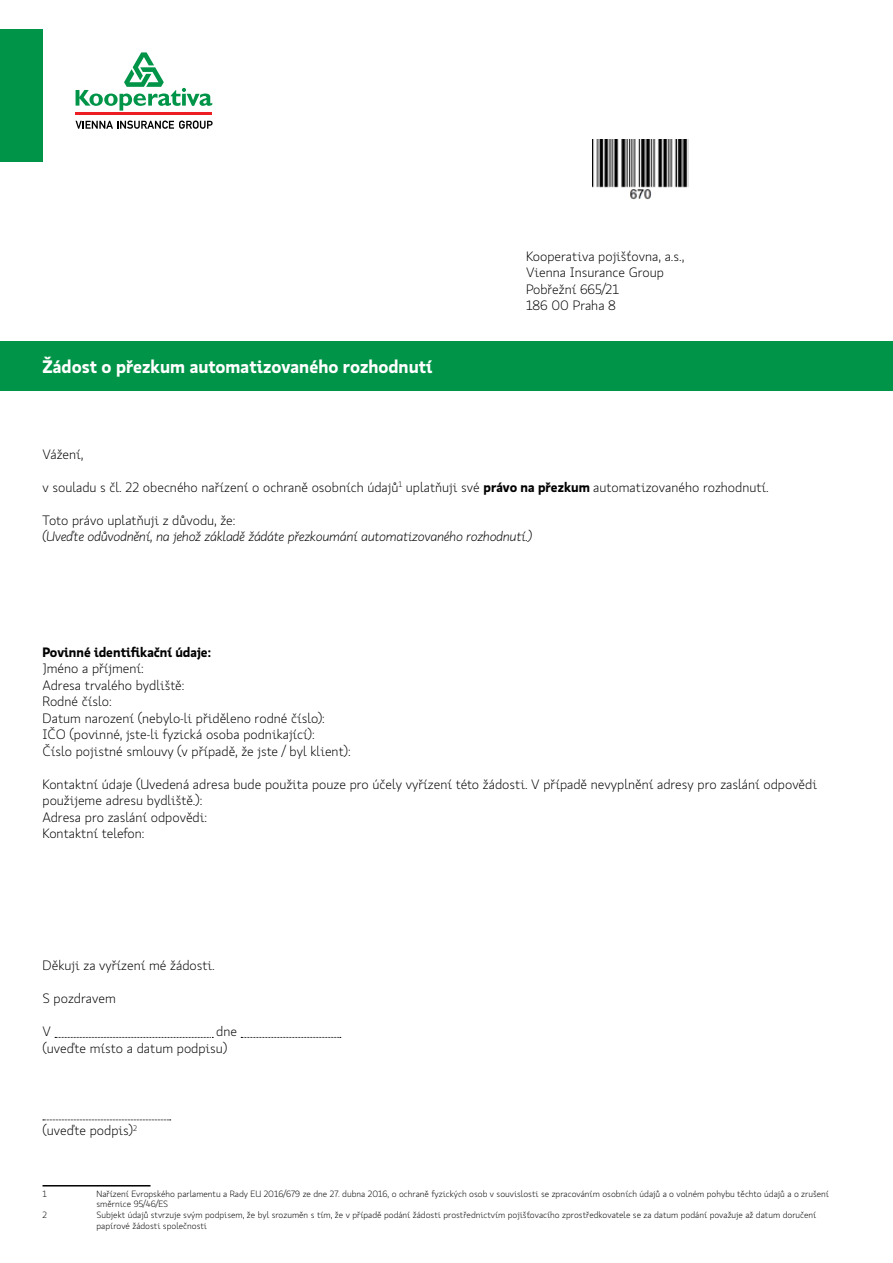
<style>
.page{position:relative;width:893px;height:1263px;background:#fff}
.page>*{position:absolute;margin:0;border:0;box-sizing:border-box;transform-origin:0 0}
.t1{font:700 18px "Koop Pro";color:#fff}
.t2{font:300 13.5px/16.5px "Koop Pro";color:#000}
.t3{font:italic 300 13.5px "Koop Pro";color:#000}
.t4{font:700 13.5px "Koop Pro";color:#000}
.t5{font:300 9px/10.8px "Koop Pro";color:#000}
.s1{font-weight:700}
</style>
<div class="page">
<div style="left:0;top:30px;width:43px;height:132px;background:#009448"></div>
<div style="left:0;top:342px;width:893px;height:49px;background:#009448"></div>
<svg style="left:55px;top:1037px;width:158px;height:1px"></svg>
<svg style="left:241px;top:1037px;width:100px;height:1px"></svg>
<svg style="left:43px;top:1119px;width:128px;height:1px"></svg>
<hr style="left:43px;top:1185px;width:108px;height:1px;background:#000">
<hr style="left:76px;top:113px;width:136px;height:2px;background:#ed1d24">
<svg style="left:76px;top:52px;width:136px;height:59px"></svg>
<svg style="left:75px;top:120px;width:138px;height:9px"></svg>
<img style="left:593px;top:139px;width:96px;height:61px">
<h1 class="t1" style="left:43px;top:354px;width:391px">Žádost o přezkum automatizovaného rozhodnutí</h1>
<p class="t2" style="left:526px;top:248px;width:160px">Kooperativa pojišťovna, a.s.,<br>Vienna Insurance Group<br>Pobřežní 665/21<br>186 00 Praha 8</p>
<p class="t2" style="left:43px;top:446px;width:42px">Vážení,</p>
<p class="t2" style="left:43px;top:479px;width:728px">v souladu s čl. 22 obecného nařízení o ochraně osobních údajů<sup>1</sup> uplatňuji své <span class="s1">právo na přezkum</span> automatizovaného rozhodnutí.</p>
<p class="t2" style="left:43px;top:512px;width:195px">Toto právo uplatňuji z důvodu, že:</p>
<p class="t3" style="left:43px;top:528px;width:491px">(Uveďte odůvodnění, na jehož základě žádáte přezkoumání automatizovaného rozhodnutí.)</p>
<p class="t4" style="left:43px;top:642px;width:170px">Povinné identifikační údaje:</p>
<p class="t2" style="left:43px;top:660px;width:310px">Jméno a příjmení:<br>Adresa trvalého bydliště:<br>Rodné číslo:<br>Datum narození (nebylo-li přiděleno rodné číslo):<br>IČO (povinné, jste-li fyzická osoba podnikající):<br>Číslo pojistné smlouvy (v případě, že jste / byl klient):</p>
<p class="t2" style="left:43px;top:776px;width:776px">Kontaktní údaje (Uvedená adresa bude použita pouze pro účely vyřízení této žádosti. V případě nevyplnění adresy pro zaslání odpovědi použijeme adresu bydliště.):<br>Adresa pro zaslání odpovědi:<br>Kontaktní telefon:</p>
<p class="t2" style="left:43px;top:957px;width:174px">Děkuji za vyřízení mé žádosti.</p>
<p class="t2" style="left:43px;top:990px;width:75px">S pozdravem</p>
<p class="t2" style="left:43px;top:1023px;width:10px">V</p>
<p class="t2" style="left:43px;top:1023px;width:196px;text-indent:174px">dne (uveďte místo a datum podpisu)</p>
<p class="t2" style="left:43px;top:1122px;width:96px">(uveďte podpis)<sup>2</sup></p>
<p class="t5" style="left:43px;top:1188px;width:6px">1</p>
<p class="t5" style="left:97px;top:1188px;width:734px">Nařízení Evropského parlamentu a Rady EU 2016/679 ze dne 27. dubna 2016, o ochraně fyzických osob v souvislosti se zpracováním osobních údajů a o volném pohybu těchto údajů a o zrušení směrnice 95/46/ES</p>
<p class="t5" style="left:43px;top:1209px;width:6px">2</p>
<p class="t5" style="left:97px;top:1209px;width:721px">Subjekt údajů stvrzuje svým podpisem, že byl srozuměn s tím, že v případě podání žádosti prostřednictvím pojišťovacího zprostředkovatele se za datum podání považuje až datum doručení papírové žádosti společnosti</p>
</div>
